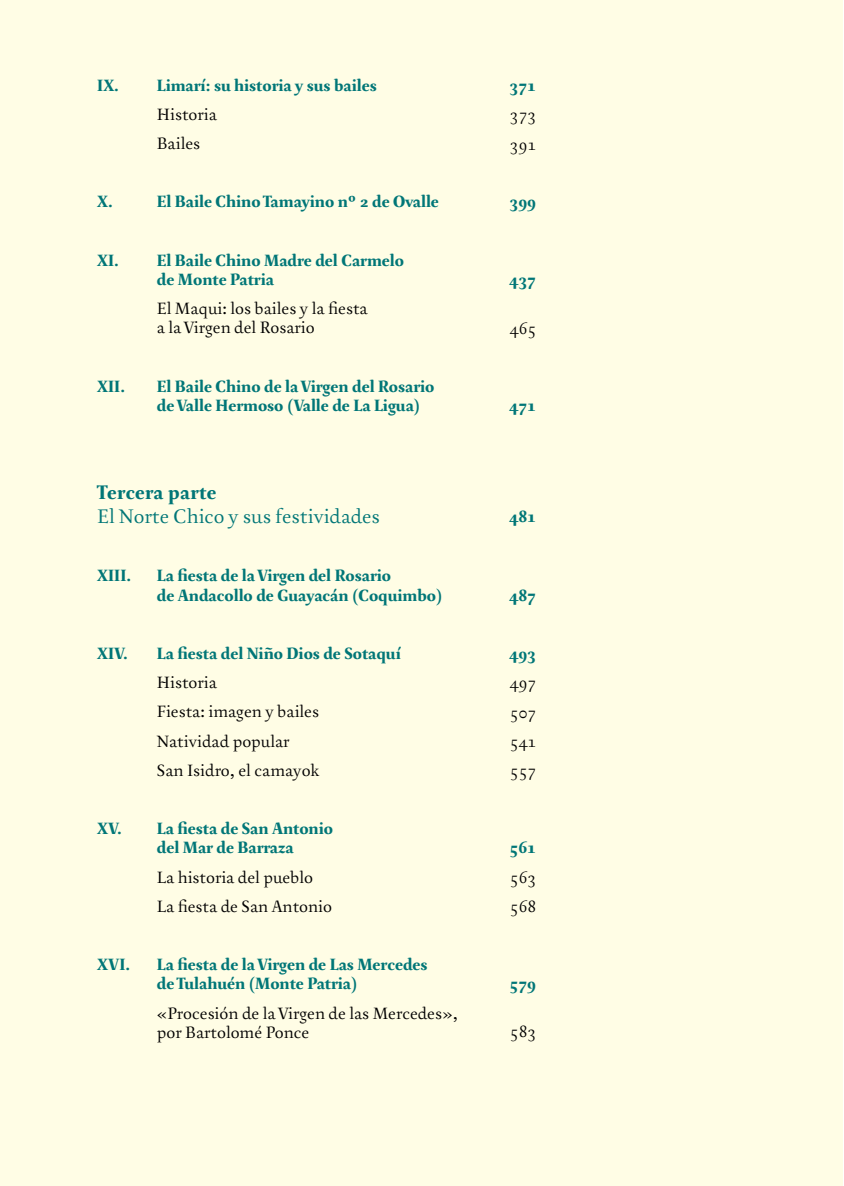
<style>
.page{position:relative;width:844px;height:1186px;background:#fff}
.page>*{position:absolute;margin:0;border:0;box-sizing:border-box;transform-origin:0 0}
.t1{font:21px "Australis Pro";color:#007785}
.t2{font:700 21px "Australis Pro";letter-spacing:.02em;color:#007785}
.t3{font:700 17.5px/19.2px "Australis Pro";color:#007785}
.t4{font:17.5px/29.2px "Australis Pro";color:#000}
</style>
<div class="page">
<div style="left:0;top:1px;width:842px;height:1185px;background:#fffde5"></div>
<p class="t3" style="left:97px;top:76px;width:281px">IX. Limarí: su historia y sus bailes</p>
<p class="t4" style="left:157px;top:100px;width:61px">Historia<br>Bailes</p>
<p class="t3" style="left:97px;top:192px;width:17px">X.</p>
<p class="t3" style="left:157px;top:192px;width:283px">El Baile Chino Tamayino nº 2 de Ovalle</p>
<p class="t3" style="left:157px;top:251px;width:248px;text-indent:-60px">XI. El Baile Chino Madre del Carmelo de Monte Patria</p>
<p class="t4" style="left:157px;top:299px;width:212px;line-height:19.2px">El Maqui: los bailes y la fiesta a la Virgen del Rosario</p>
<p class="t3" style="left:97px;top:377px;width:29px">XII.</p>
<p class="t3" style="left:157px;top:377px;width:279px">El Baile Chino de la Virgen del Rosario de Valle Hermoso (Valle de La Ligua)</p>
<p class="t2" style="left:97px;top:480px;width:121px">Tercera parte</p>
<p class="t1" style="left:97px;top:505px;width:284px">El Norte Chico y sus festividades</p>
<p class="t3" style="left:97px;top:566px;width:35px">XIII.</p>
<p class="t3" style="left:157px;top:566px;width:287px">La fiesta de la Virgen del Rosario<br>de Andacollo de Guayacán (Coquimbo)</p>
<p class="t3" style="left:97px;top:644px;width:32px">XIV.</p>
<p class="t3" style="left:157px;top:644px;width:245px">La fiesta del Niño Dios de Sotaquí</p>
<p class="t4" style="left:157px;top:668px;width:164px">Historia<br>Fiesta: imagen y bailes<br>Natividad popular<br>San Isidro, el camayok</p>
<p class="t3" style="left:157px;top:819px;width:178px;text-indent:-60px">XV. La fiesta de San Antonio del Mar de Barraza</p>
<p class="t4" style="left:157px;top:863px;width:177px">La historia del pueblo<br>La fiesta de San Antonio</p>
<p class="t3" style="left:97px;top:955px;width:34px">XVI.</p>
<p class="t3" style="left:157px;top:955px;width:272px">La fiesta de la Virgen de Las Mercedes de Tulahuén (Monte Patria)</p>
<p class="t4" style="left:157px;top:1004px;width:302px;line-height:19.2px">«Procesión de la Virgen de las Mercedes», por Bartolomé Ponce</p>
<p class="t3" style="left:509px;top:76px;width:28px">371</p>
<p class="t4" style="left:510px;top:100px;width:28px">373<br>391</p>
<p class="t3" style="left:509px;top:192px;width:28px">399</p>
<p class="t3" style="left:509px;top:270px;width:28px">437</p>
<p class="t4" style="left:510px;top:314px;width:28px">465</p>
<p class="t3" style="left:509px;top:396px;width:28px">471</p>
<p class="t3" style="left:509px;top:507px;width:28px">481</p>
<p class="t3" style="left:509px;top:586px;width:28px">487</p>
<p class="t3" style="left:509px;top:644px;width:28px">493</p>
<p class="t4" style="left:510px;top:668px;width:28px;text-align:justify">497<br>507<br>541<br>557</p>
<p class="t3" style="left:509px;top:838px;width:28px">561</p>
<p class="t4" style="left:510px;top:862px;width:28px">563<br>568</p>
<p class="t3" style="left:509px;top:974px;width:28px">579</p>
<p class="t4" style="left:510px;top:1017px;width:28px">583</p>
</div>
